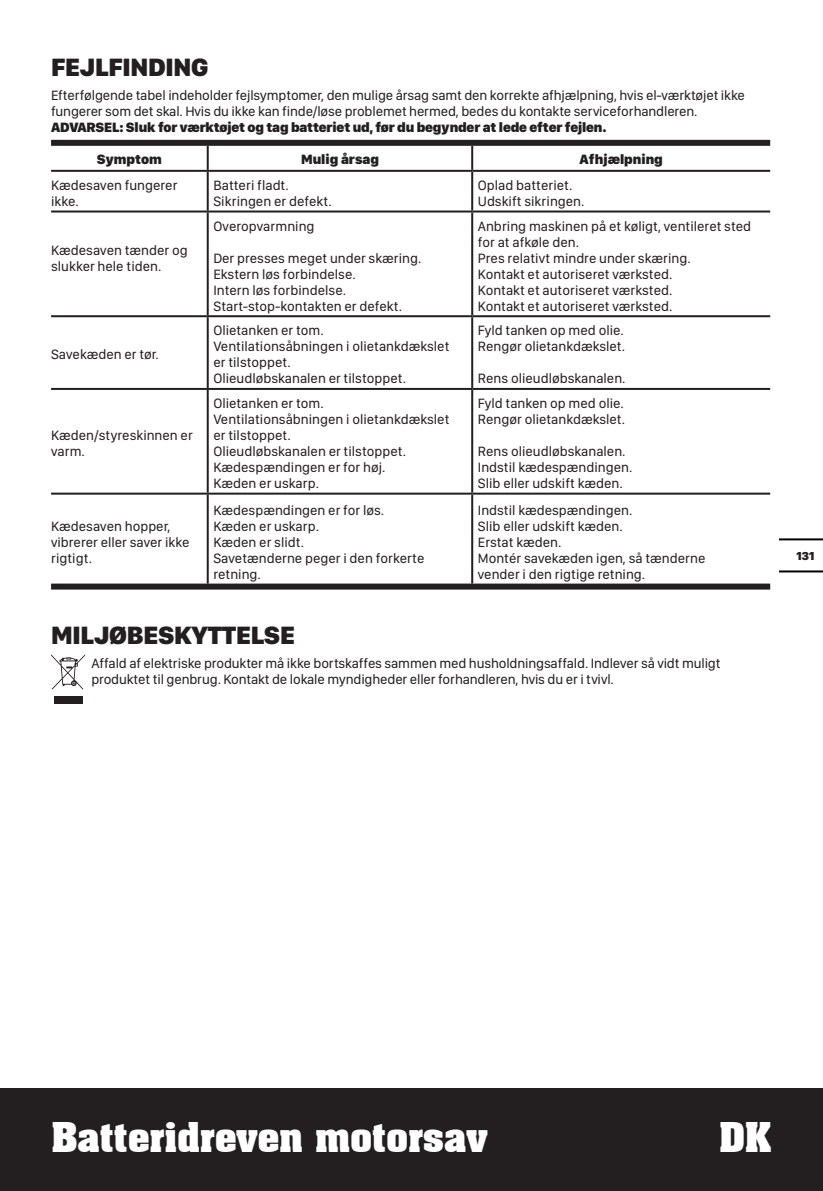
<style>
.page{position:relative;width:823px;height:1191px;background:#fff}
.page>*{position:absolute;margin:0;border:0;box-sizing:border-box;transform-origin:0 0}
.t1{font:700 40px "Aachen BT";letter-spacing:-.025em;color:#fff}
.t2{font:900 26px "SF Compact Display";letter-spacing:-.01em;color:#231f20}
.t3{font:14px/16px "SF Compact Display";color:#231f20}
.t4{font:900 14px "SF Compact Display";letter-spacing:-.01em;color:#231f20}
.t5{font:900 12px "SF Compact Display";color:#231f20}
</style>
<div class="page">
<div style="left:0;top:1089px;width:822px;height:102px;background:#231f20"></div>
<hr style="left:779px;top:570px;width:43px;height:2px;background:#000">
<hr style="left:779px;top:538px;width:43px;height:2px;background:#000">
<hr style="left:206px;top:146px;width:2px;height:24px;background:#231f20">
<hr style="left:471px;top:146px;width:2px;height:24px;background:#231f20">
<hr style="left:51px;top:170px;width:421px;height:2px;background:#231f20">
<hr style="left:206px;top:172px;width:2px;height:38px;background:#231f20">
<hr style="left:472px;top:170px;width:297px;height:2px;background:#231f20">
<hr style="left:471px;top:172px;width:2px;height:38px;background:#231f20">
<hr style="left:51px;top:210px;width:421px;height:2px;background:#231f20">
<hr style="left:206px;top:212px;width:2px;height:103px;background:#231f20">
<hr style="left:472px;top:210px;width:297px;height:2px;background:#231f20">
<hr style="left:471px;top:212px;width:2px;height:103px;background:#231f20">
<hr style="left:51px;top:315px;width:421px;height:2px;background:#231f20">
<hr style="left:206px;top:317px;width:2px;height:71px;background:#231f20">
<hr style="left:472px;top:315px;width:297px;height:2px;background:#231f20">
<hr style="left:471px;top:317px;width:2px;height:71px;background:#231f20">
<hr style="left:51px;top:388px;width:421px;height:2px;background:#231f20">
<hr style="left:206px;top:390px;width:2px;height:102px;background:#231f20">
<hr style="left:472px;top:388px;width:297px;height:2px;background:#231f20">
<hr style="left:471px;top:390px;width:2px;height:102px;background:#231f20">
<hr style="left:51px;top:492px;width:421px;height:2px;background:#231f20">
<hr style="left:206px;top:494px;width:2px;height:89px;background:#231f20">
<hr style="left:472px;top:492px;width:297px;height:2px;background:#231f20">
<hr style="left:471px;top:494px;width:2px;height:89px;background:#231f20">
<div style="left:51px;top:140px;width:718px;height:6px;background:#231f20"></div>
<div style="left:51px;top:583px;width:718px;height:6px;background:#231f20"></div>
<svg style="left:51px;top:654px;width:34px;height:35px"></svg>
<div style="left:54px;top:696px;width:28px;height:7px;background:#231f20"></div>
<h2 class="t2" style="left:51px;top:58px;width:159px">FEJLFINDING</h2>
<p class="t3" style="left:51px;top:88px;width:695px">Efterfølgende tabel indeholder fejlsymptomer, den mulige årsag samt den korrekte afhjælpning, hvis el-værktøjet ikke fungerer som det skal. Hvis du ikke kan finde/løse problemet hermed, bedes du kontakte serviceforhandleren.</p>
<p class="t4" style="left:51px;top:122px;width:556px">ADVARSEL: Sluk for værktøjet og tag batteriet ud, før du begynder at lede efter fejlen.</p>
<p class="t4" style="left:97px;top:154px;width:66px">Symptom</p>
<p class="t4" style="left:301px;top:154px;width:79px">Mulig årsag</p>
<p class="t4" style="left:579px;top:154px;width:85px">Afhjælpning</p>
<p class="t3" style="left:51px;top:178px;width:128px">Kædesaven fungerer ikke.</p>
<p class="t3" style="left:213px;top:178px;width:120px">Batteri fladt.<br>Sikringen er defekt.</p>
<p class="t3" style="left:477px;top:178px;width:108px">Oplad batteriet.<br>Udskift sikringen.</p>
<p class="t3" style="left:51px;top:243px;width:138px">Kædesaven tænder og slukker hele tiden.</p>
<p class="t3" style="left:477px;top:219px;width:275px">Anbring maskinen på et køligt, ventileret sted for at afkøle den.<br>Pres relativt mindre under skæring.<br>Kontakt et autoriseret værksted.<br>Kontakt et autoriseret værksted.<br>Kontakt et autoriseret værksted.</p>
<p class="t3" style="left:213px;top:219px;width:102px">Overopvarmning</p>
<p class="t3" style="left:213px;top:251px;width:209px">Der presses meget under skæring.<br>Ekstern løs forbindelse.<br>Intern løs forbindelse.<br>Start-stop-kontakten er defekt.</p>
<p class="t3" style="left:51px;top:348px;width:109px">Savekæden er tør.</p>
<p class="t3" style="left:51px;top:428px;width:143px">Kæden/styreskinnen er varm.</p>
<p class="t3" style="left:51px;top:519px;width:140px">Kædesaven hopper, vibrerer eller saver ikke rigtigt.</p>
<p class="t3" style="left:213px;top:324px;width:237px">Olietanken er tom.<br>Ventilationsåbningen i olietankdækslet er tilstoppet.<br>Olieudløbskanalen er tilstoppet.</p>
<p class="t3" style="left:477px;top:324px;width:149px">Fyld tanken op med olie.<br>Rengør olietankdækslet.</p>
<p class="t3" style="left:477px;top:372px;width:149px">Rens olieudløbskanalen.</p>
<p class="t3" style="left:213px;top:396px;width:237px">Olietanken er tom.<br>Ventilationsåbningen i olietankdækslet er tilstoppet.<br>Olieudløbskanalen er tilstoppet.<br>Kædespændingen er for høj.<br>Kæden er uskarp.</p>
<p class="t3" style="left:477px;top:396px;width:149px">Fyld tanken op med olie.<br>Rengør olietankdækslet.</p>
<p class="t3" style="left:477px;top:444px;width:156px">Rens olieudløbskanalen.<br>Indstil kædespændingen.<br>Slib eller udskift kæden.</p>
<p class="t3" style="left:213px;top:503px;width:212px">Kædespændingen er for løs.<br>Kæden er uskarp.<br>Kæden er slidt.<br>Savetænderne peger i den forkerte retning.</p>
<p class="t3" style="left:477px;top:503px;width:229px">Indstil kædespændingen.<br>Slib eller udskift kæden.<br>Erstat kæden.<br>Montér savekæden igen, så tænderne vender i den rigtige retning.</p>
<h2 class="t2" style="left:51px;top:625px;width:245px">MILJØBESKYTTELSE</h2>
<p class="t3" style="left:91px;top:656px;width:630px">Affald af elektriske produkter må ikke bortskaffes sammen med husholdningsaffald. Indlever så vidt muligt produktet til genbrug. Kontakt de lokale myndigheder eller forhandleren, hvis du er i tvivl.</p>
<p class="t5" style="left:796px;top:552px;width:19px">131</p>
<h1 class="t1" style="left:51px;top:1111px;width:438px">Batteridreven motorsav</h1>
<h1 class="t1" style="left:718px;top:1111px;width:54px">DK</h1>
</div>
